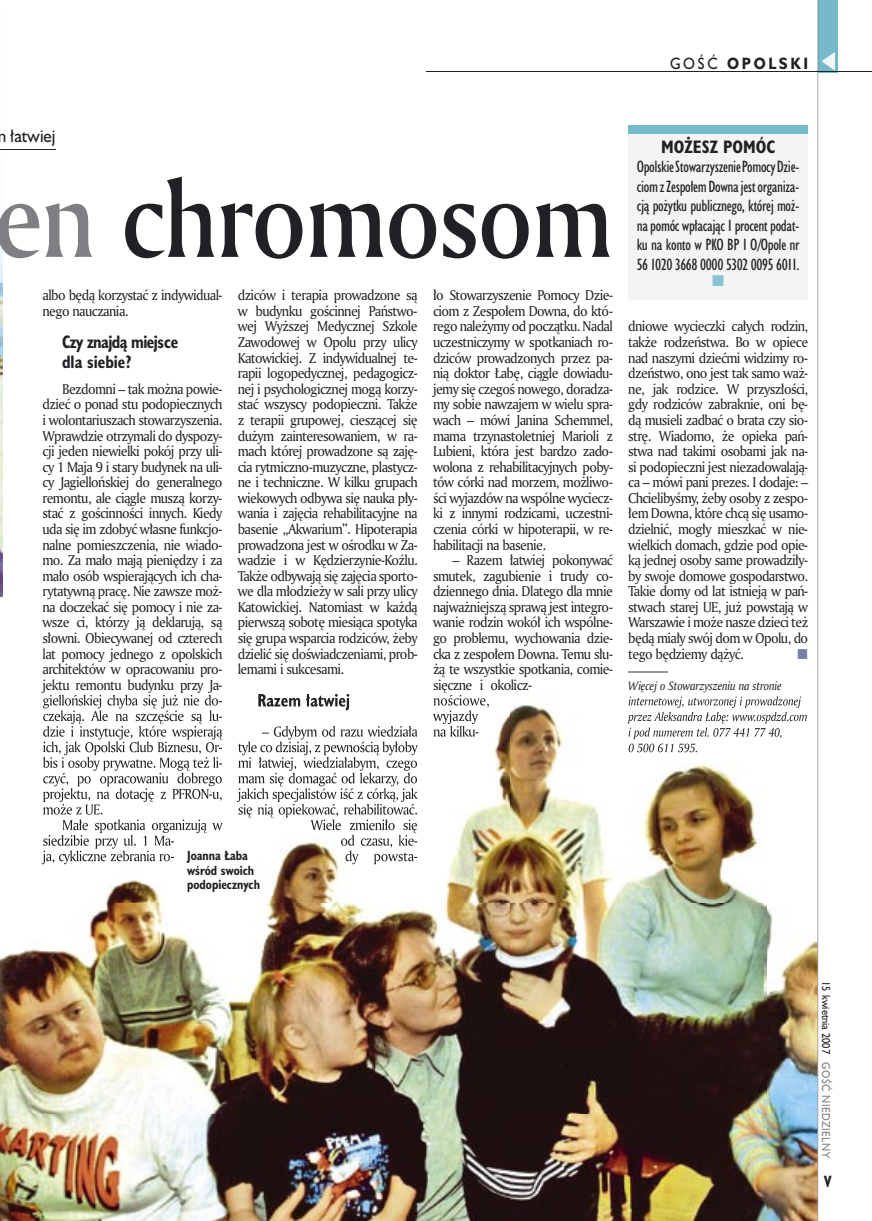
<style>
.page{position:relative;width:872px;height:1221px;background:#fff}
.page>*{position:absolute;margin:0;border:0;box-sizing:border-box;transform-origin:0 0}
.t1{font:103.5px "Amerigo Md PL";letter-spacing:-.015em;color:#212125;scale:.9 1}
.t2{font:700 16.5px/19.5px "Humanst 521 Cn PL";letter-spacing:-.035em;color:#212125;scale:.94 1}
.t3{font:700 16.5px "Humanst 521 Cn PL";color:#212125}
.t4{font:16.5px "Humanst 521 PL";color:#212125;scale:.94 1}
.t5{font:15px/19.5px "Humanst 521 Cn PL";letter-spacing:-.025em;color:#212125;text-align:justify}
.t6{font:700 15px "Humanst 521 PL";letter-spacing:.2em;color:#212125;scale:.9 1}
.t7{font:700 15px "Humanst 521 Cn PL";color:#212125;scale:.94 1}
.t8{font:13.8px/15.6px "Amerigo PL";letter-spacing:-.045em;color:#212125;text-align:justify;scale:.94 1}
.t9{font:700 12.3px/14.4px "Humanst 521 Cn PL";color:#212125;scale:.94 1}
.t10{font:italic 11.7px "Amerigo PL";letter-spacing:-.02em;color:#212125;scale:.94 1}
.t11{font:10.5px "Humanst 521 PL";letter-spacing:.05em;color:#7f7e83;scale:.9 1}
.t12{font:10.5px "Humanst 521 PL";color:#212125;scale:.9 1}
.s1{font-weight:400}
.s2{color:#7f7e83}
</style>
<div class="page">
<hr style="left:628px;top:671px;width:40px;height:1px;background:#969599">
<div style="left:628px;top:128px;width:180px;height:172px;background:#f3f4f4"></div>
<div style="left:628px;top:125px;width:180px;height:8px;background:#76baca"></div>
<img style="left:0;top:692px;width:817px;height:528px">
<img style="left:42px;top:692px;width:180px;height:16px">
<img style="left:43px;top:694px;width:179px;height:14px">
<img style="left:43px;top:710px;width:179px;height:15px">
<img style="left:43px;top:725px;width:179px;height:14px">
<img style="left:43px;top:741px;width:179px;height:14px">
<img style="left:43px;top:757px;width:179px;height:13px">
<img style="left:43px;top:772px;width:179px;height:14px">
<img style="left:43px;top:788px;width:179px;height:14px">
<img style="left:43px;top:804px;width:60px;height:10px">
<img style="left:63px;top:819px;width:160px;height:14px">
<img style="left:43px;top:834px;width:131px;height:14px">
<img style="left:42px;top:850px;width:132px;height:14px">
<img style="left:258px;top:694px;width:91px;height:16px">
<img style="left:257px;top:725px;width:161px;height:14px">
<img style="left:238px;top:741px;width:180px;height:14px">
<img style="left:238px;top:757px;width:180px;height:13px">
<img style="left:238px;top:772px;width:180px;height:14px">
<img style="left:237px;top:788px;width:181px;height:29px">
<img style="left:238px;top:803px;width:180px;height:14px">
<img style="left:310px;top:819px;width:108px;height:14px">
<img style="left:341px;top:834px;width:76px;height:13px">
<img style="left:345px;top:850px;width:72px;height:14px">
<img style="left:434px;top:692px;width:97px;height:1px">
<img style="left:433px;top:695px;width:56px;height:12px">
<img style="left:433px;top:710px;width:45px;height:15px">
<img style="left:433px;top:725px;width:45px;height:11px">
<img style="left:628px;top:696px;width:173px;height:12px">
<img style="left:627px;top:711px;width:180px;height:12px">
<img style="left:628px;top:727px;width:153px;height:12px">
<img style="left:628px;top:743px;width:69px;height:9px">
<img style="left:0;top:237px;width:2px;height:359px">
<hr style="left:0;top:149px;width:56px;height:1px;background:#212125">
<div style="left:818px;top:0;width:19px;height:72px;background:#76baca"></div>
<hr style="left:817px;top:0;width:1px;height:1220px;background:#212125">
<svg style="left:821px;top:52px;width:14px;height:19px"></svg>
<hr style="left:425px;top:72px;width:447px;height:1px;background:#212125">
<p class="t6" style="left:670px;top:53px;width:155px"><span class="s1">GOŚĆ</span> OPOLSKI</p>
<p class="t4" style="left:10px;top:125px;width:50px">łatwiej</p>
<h1 class="t1" style="left:-6px;top:150px;width:689px"><span class="s2">en</span> chromosom</h1>
<p class="t8" style="left:43px;top:287px;width:193px">albo będą korzystać z indywidual&shy;nego nauczania.</p>
<p class="t2" style="left:62px;top:332px;width:125px">Czy znajdą miejsce dla siebie?</p>
<p class="t8" style="left:43px;top:380px;width:193px;text-indent:20px">Bezdomni – tak można powie&shy;dzieć o ponad stu podopiecznych i wolontariuszach stowarzyszenia.<br>Wprawdzie otrzymali do dyspozy&shy;cji jeden niewielki pokój przy uli&shy;cy 1 Maja 9 i stary budynek na uli&shy;cy Jagiellońskiej do generalnego remontu, ale ciągle muszą korzy&shy;stać z gościnności innych. Kiedy uda się im zdobyć własne funkcjo&shy;nalne pomieszczenia, nie wiado&shy;mo. Za mało mają pieniędzy i za mało osób wspierających ich cha&shy;rytatywną pracę. Nie zawsze moż&shy;na doczekać się pomocy i nie za&shy;wsze ci, którzy ją deklarują, są słowni. Obiecywanej od czterech lat pomocy jednego z opolskich architektów w opracowaniu pro&shy;jektu remontu budynku przy Ja-</p>
<p class="t8" style="left:238px;top:287px;width:193px">dziców i terapia prowadzone są w budynku gościnnej Państwo&shy;wej Wyższej Medycznej Szkole Zawodowej w Opolu przy ulicy Katowickiej. Z indywidualnej te&shy;rapii logopedycznej, pedagogicz&shy;nej i psychologicznej mogą korzy&shy;stać wszyscy podopieczni. Także z terapii grupowej, cieszącej się dużym zainteresowaniem, w ra&shy;mach której prowadzone są zaję&shy;cia rytmiczno-muzyczne, plastycz&shy;ne i techniczne. W kilku grupach wiekowych odbywa się nauka pły&shy;wania i zajęcia rehabilitacyjne na basenie „Akwarium”. Hipoterapia prowadzona jest w ośrodku w Za&shy;wadzie i w Kędzierzynie-Koźlu.<br>Także odbywają się zajęcia sporto&shy;we dla młodzieży w sali przy ulicy Katowickiej. Natomiast w każdą pierwszą sobotę miesiąca spotyka się grupa wsparcia rodziców, żeby dzielić się doświadczeniami, prob&shy;lemami i sukcesami.</p>
<p class="t8" style="left:433px;top:287px;width:193px">ło Stowarzyszenie Pomocy Dzie&shy;ciom z Zespołem Downa, do któ&shy;rego należymy od początku. Nadal uczestniczymy w spotkaniach ro&shy;dziców prowadzonych przez pa&shy;nią doktor Łabę, ciągle dowiadu&shy;jemy się czegoś nowego, doradza&shy;my sobie nawzajem w wielu spra&shy;wach – mówi Janina Schemmel, mama trzynastoletniej Marioli z Lubieni, która jest bardzo zado&shy;wolona z rehabilitacyjnych poby&shy;tów córki nad morzem, możliwo&shy;ści wyjazdów na wspólne wyciecz&shy;ki z innymi rodzicami, uczestni&shy;czenia córki w hipoterapii, w re&shy;habilitacji na basenie.</p>
<p class="t8" style="left:433px;top:552px;width:193px;text-indent:20px">– Razem łatwiej pokonywać smutek, zagubienie i trudy co&shy;dziennego dnia. Dlatego dla mnie najważniejszą sprawą jest integro&shy;wanie rodzin wokół ich wspólne&shy;go problemu, wychowania dzie&shy;cka z zespołem Downa. Temu słu&shy;żą te wszystkie spotkania, comie&shy;sięczne i okolicz-</p>
<p class="t3" style="left:661px;top:135px;width:116px">MOŻESZ POMÓC</p>
<p class="t5" style="left:637px;top:157px;width:164px">Opolskie Stowarzyszenie Pomocy Dzie&shy;ciom z Zespołem Downa jest organiza&shy;cją pożytku publicznego, której moż&shy;na pomóc wpłacając 1 procent podat&shy;ku na konto w PKO BP I O/Opole nr 56 1020 3668 0000 5302 0095 6011.</p>
<p class="t8" style="left:628px;top:318px;width:193px">dniowe wycieczki całych rodzin, także rodzeństwa. Bo w opiece nad naszymi dziećmi widzimy ro&shy;dzeństwo, ono jest tak samo waż&shy;ne, jak rodzice. W przyszłości, gdy rodziców zabraknie, oni bę&shy;dą musieli zadbać o brata czy sio&shy;strę. Wiadomo, że opieka pań&shy;stwa nad takimi osobami jak na&shy;si podopieczni jest niezadowalają&shy;ca – mówi pani prezes. I dodaje: – Chcielibyśmy, żeby osoby z zespo&shy;łem Downa, które chcą się usamo&shy;dzielnić, mogły mieszkać w nie&shy;wielkich domach, gdzie pod opie&shy;ką jednej osoby same prowadziły&shy;by swoje domowe gospodarstwo.<br>Takie domy od lat istnieją w pań&shy;stwach starej UE, już powstają w Warszawie i może nasze dzieci też będą miały swój dom w Opolu, do tego będziemy dążyć.</p>
<p class="t10" style="left:628px;top:677px;width:165px">Więcej o Stowarzyszeniu na stronie</p>
<p class="t9" style="left:187px;top:848px;width:79px">Joanna Łaba wśród swoich podopiecznych</p>
<p class="t12" style="left:833px;top:981px;width:82px;rotate:90deg">15 kwietnia 2007</p>
<p class="t11" style="left:833px;top:1062px;width:108px;rotate:90deg">GOŚĆ NIEDZIELNY</p>
<p class="t7" style="left:824px;top:1171px;width:9px">V</p>
</div>
